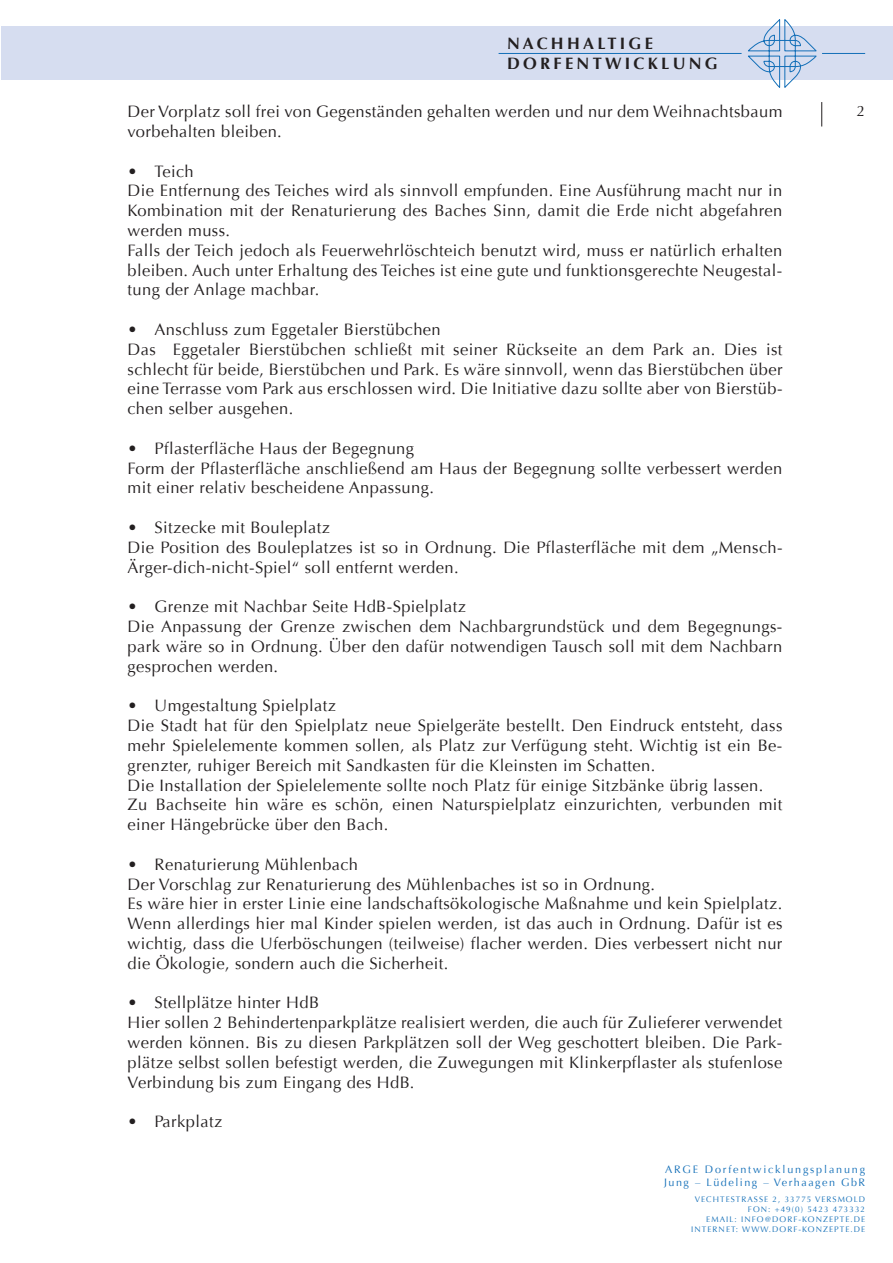
<style>
.page{position:relative;width:893px;height:1263px;background:#fff}
.page>*{position:absolute;margin:0;border:0;box-sizing:border-box;transform-origin:0 0}
.t1{font:16.5px/19.8px "Optima";letter-spacing:.025em;color:#231f20}
.t2{font:700 16.5px/19.8px "Optima";letter-spacing:.2em;color:#231f20}
.t3{font:15px "Optima";color:#231f20}
.t4{font:10.8px/12.9px "Optima";letter-spacing:.14em;color:#136fb8}
.t5{font:8.1px "Optima";letter-spacing:.13em;color:#136fb8}
</style>
<div class="page">
<svg style="left:821px;top:102px;width:1px;height:24px"></svg>
<div style="left:1px;top:27px;width:892px;height:53px;background:#d6ddf0"></div>
<svg style="left:746px;top:19px;width:72px;height:69px"></svg>
<hr style="left:499px;top:53px;width:243px;height:1px;background:#136fb8">
<hr style="left:822px;top:53px;width:43px;height:1px;background:#136fb8">
<p class="t2" style="left:507px;top:34px;width:212px">NACHHALTIGE<br>DORFEN TWICKLUN G</p>
<p class="t1" style="left:128px;top:102px;width:656px">Der Vorplatz soll frei von Gegenständen gehalten werden und nur dem Weihnachtsbaum vorbehalten bleiben.</p>
<p class="t1" style="left:128px;top:161px;width:656px">• Teich<br>Die Entfernung des Teiches wird als sinnvoll empfunden. Eine Ausführung macht nur in Kombination mit der Renaturierung des Baches Sinn, damit die Erde nicht abgefahren werden muss.<br>Falls der Teich jedoch als Feuerwehrlöschteich benutzt wird, muss er natürlich erhalten bleiben. Auch unter Erhaltung des Teiches ist eine gute und funktionsgerechte Neugestal&shy;tung der Anlage machbar.</p>
<p class="t1" style="left:128px;top:320px;width:656px">• Anschluss zum Eggetaler Bierstübchen<br>Das Eggetaler Bierstübchen schließt mit seiner Rückseite an dem Park an. Dies ist schlecht für beide, Bierstübchen und Park. Es wäre sinnvoll, wenn das Bierstübchen über eine Terrasse vom Park aus erschlossen wird. Die Initiative dazu sollte aber von Bierstüb&shy;chen selber ausgehen.</p>
<p class="t1" style="left:128px;top:439px;width:656px">• Pflasterfläche Haus der Begegnung<br>Form der Pflasterfläche anschließend am Haus der Begegnung sollte verbessert werden mit einer relativ bescheidene Anpassung.</p>
<p class="t1" style="left:128px;top:518px;width:656px">• Sitzecke mit Bouleplatz<br>Die Position des Bouleplatzes ist so in Ordnung. Die Pflasterfläche mit dem „Mensch-<br>Ärger-dich-nicht-Spiel“ soll entfernt werden.</p>
<p class="t1" style="left:128px;top:597px;width:656px">• Grenze mit Nachbar Seite HdB-Spielplatz<br>Die Anpassung der Grenze zwischen dem N achbargrundstück und dem Begegnungs&shy;park wäre so in Ordnung. Über den dafür notwendigen Tausch soll mit dem Nachbarn gesprochen werden.</p>
<p class="t1" style="left:128px;top:696px;width:656px">• U mgestaltung Spielplatz<br>Die Stadt hat für den Spielplatz neue Spielgeräte bestellt. Den Eindruck entsteht, dass mehr Spielelemente kommen sollen, als Platz zur Verfügung steht. Wichtig ist ein Be&shy;grenzter, ruhiger Bereich mit Sandkasten für die Kleinsten im Schatten.<br>Die Installation der Spielelemente sollte noch Platz für einige Sitzbänke übrig lassen.<br>Zu Bachseite hin wäre es schön, einen Naturspielplatz einzurichten, verbunden mit einer Hängebrücke über den Bach.</p>
<p class="t1" style="left:128px;top:854px;width:656px">• Renaturierung Mühlenbach<br>Der Vorschlag zur Renaturierung des Mühlenbaches ist so in Ordnung.<br>Es wäre hier in erster Linie eine landschaftsökologische Maßnahme und kein Spielplatz.<br>Wenn allerdings hier mal Kinder spielen werden, ist das auch in Ordnung. Dafür ist es wichtig, dass die Uferböschungen (teilweise) flacher werden. Dies verbessert nicht nur die Ökologie, sondern auch die Sicherheit.</p>
<p class="t1" style="left:128px;top:993px;width:656px">• Stellplätze hinter HdB<br>Hier sollen 2 Behindertenparkplätze realisiert werden, die auch für Zulieferer verwendet werden können. Bis zu diesen Parkplätzen soll der Weg geschottert bleiben. Die Park&shy;plätze selbst sollen befestigt werden, die Zuwegungen mit Klinkerpflaster als stufenlose Verbindung bis zum Eingang des HdB.</p>
<p class="t1" style="left:128px;top:1112px;width:96px">• Parkplatz</p>
<p class="t3" style="left:857px;top:102px;width:10px">2</p>
<p class="t4" style="left:664px;top:1163px;width:202px">ARGE Dorfentwicklungsplanung<br>Jung – Lüdeling – Verhaagen GbR</p>
<p class="t5" style="left:695px;top:1195px;width:53px">Vechte straSSe</p>
<p class="t5" style="left:772px;top:1195px;width:88px">2, 33775 Versmold</p>
<p class="t5" style="left:748px;top:1204px;width:119px">Fon: +49(0) 5423 473332</p>
<p class="t5" style="left:706px;top:1214px;width:154px">EMAIL: i nfo@dorf -konzepte .de</p>
<p class="t5" style="left:691px;top:1224px;width:169px">Internet: www.dorf -konzepte .de</p>
</div>
